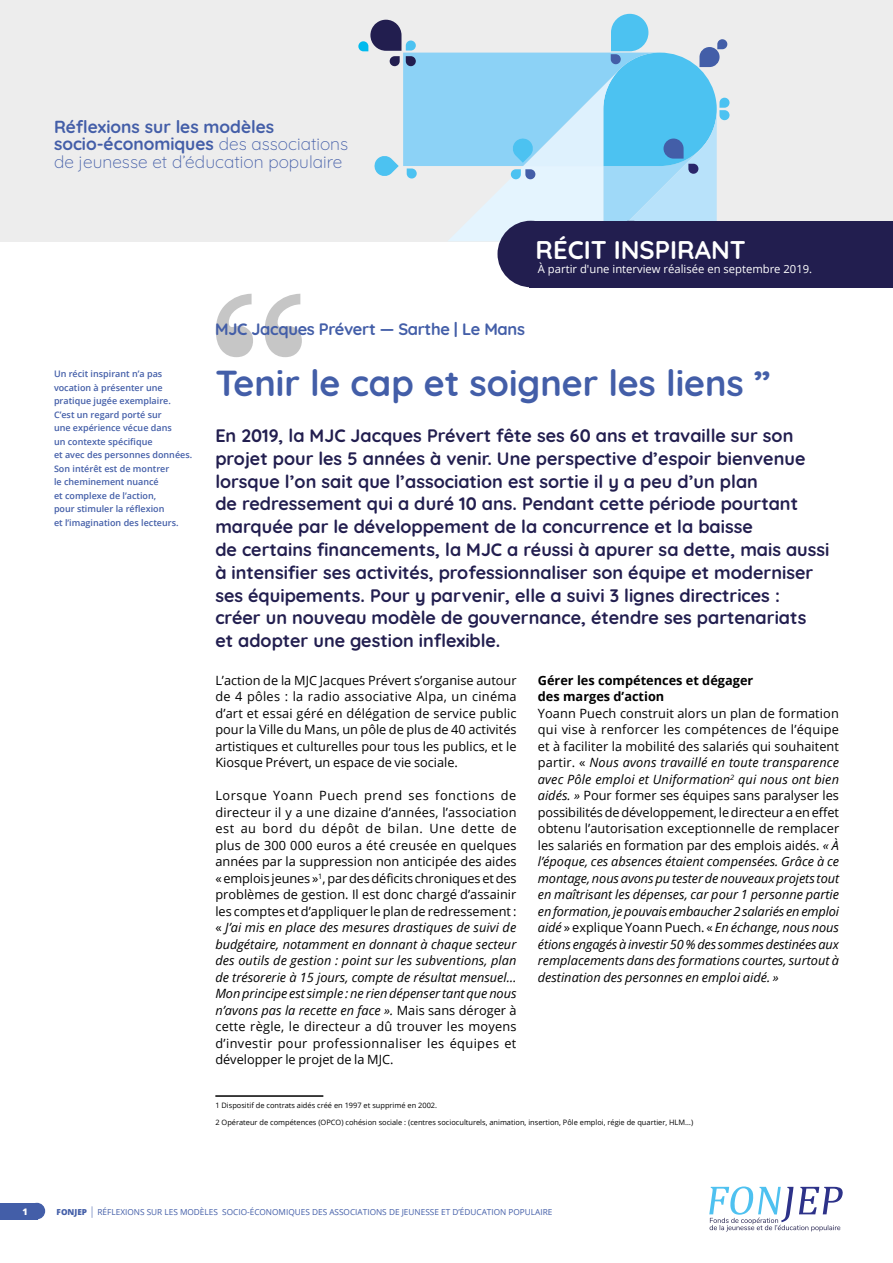
<style>
.page{position:relative;width:893px;height:1263px;background:#fff}
.page>*{position:absolute;margin:0;border:0;box-sizing:border-box;transform-origin:0 0}
.t1{font:700 182.1px "Baskerville";color:#c6c6c6}
.t2{font:700 36px "Quicksand";color:#435ea8}
.t3{font:700 25.5px "Quicksand";color:#fff}
.t4{font:700 18px/22.8px "Quicksand";color:#221e4f}
.t5{font:300 17.4px/17.5px "Quicksand";color:#435ea8}
.t6{font:700 16.5px "Quicksand";letter-spacing:-.02em;color:#435ea8}
.t7{font:12.75px/16.5px "Open Sans";color:#000;text-align:justify}
.t8{font:italic 12.75px/16.5px "Open Sans";color:#000;text-align:justify}
.t9{font:700 12.75px/16.5px "Open Sans";color:#000}
.t10{font:11.25px "Open Sans";color:#fff}
.t11{font:600 9px/13.5px "Open Sans";color:#435ea8}
.t12{font:800 9px "Open Sans";color:#fff}
.t13{font:8.25px "Open Sans";color:#435ea8}
.t14{font:7.5px "Open Sans";color:#000}
.s1{font-weight:700}
.s2{font-style:italic}
.s3{font-style:normal}
.s4{font-weight:800}
.s5{font-weight:300;font-size:11.25px}
</style>
<div class="page">
<div style="left:0;top:0;width:893px;height:241px;background:#ededed"></div>
<div style="left:631px;top:221px;width:262px;height:66px;background:#221e4f"></div>
<svg style="left:358px;top:14px;width:371px;height:274px"></svg>
<div style="left:497px;top:221px;width:67px;height:66px;background:#221e4f;border-radius:50%"></div>
<div style="left:536px;top:233px;width:210px;height:26px;background:#221e4f"></div>
<div style="left:538px;top:265px;width:276px;height:8px;background:#221e4f"></div>
<hr style="left:215px;top:1095px;width:108px;height:2px;background:#000">
<svg style="left:709px;top:1186px;width:134px;height:45px"></svg>
<div style="left:0;top:1203px;width:37px;height:16px;background:#435ea8"></div>
<div style="left:29px;top:1203px;width:16px;height:16px;background:#435ea8;border-radius:50%"></div>
<h3 class="t5" style="left:54px;top:116px;width:296px"><span class="s1">Réflexions sur les modèles socio-économiques</span> des associations de jeunesse et d’éducation populaire</h3>
<h3 class="t3" style="left:536px;top:229px;width:212px">RÉCIT INSPIRANT</h3>
<p class="t10" style="left:538px;top:262px;width:276px">À partir d'une interview réalisée en septembre 2019.</p>
<p class="t11" style="left:54px;top:367px;width:140px">Un récit inspirant n’a pas vocation à présenter une pratique jugée exemplaire.<br>C’est un regard porté sur<br>une expérience vécue dans<br>un contexte spécifique<br>et avec des personnes données.<br>Son intérêt est de montrer<br>le cheminement nuancé<br>et complexe de l’action,<br>pour stimuler la réflexion<br>et l’imagination des lecteurs.</p>
<h1 class="t1" style="left:205px;top:230px;width:110px">“</h1>
<h2 class="t2" style="left:215px;top:354px;width:557px">Tenir le cap et soigner les liens ”</h2>
<p class="t4" style="left:215px;top:423px;width:615px">En 2019, la MJC Jacques Prévert fête ses 60 ans et travaille sur son projet pour les 5 années à venir. Une perspective d’espoir bienvenue lorsque l’on sait que l’association est sortie il y a peu d’un plan<br>de redressement qui a duré 10 ans. Pendant cette période pourtant marquée par le développement de la concurrence et la baisse<br>de certains financements, la MJC a réussi à apurer sa dette, mais aussi à intensifier ses activités, professionnaliser son équipe et moderniser ses équipements. Pour y parvenir, elle a suivi 3 lignes directrices : créer un nouveau modèle de gouvernance, étendre ses partenariats<br>et adopter une gestion inflexible.</p>
<p class="t6" style="left:215px;top:315px;width:311px">MJC Jacques Prévert — Sarthe | Le Mans</p>
<p class="t7" style="left:215px;top:672px;width:303px">L’action de la MJC Jacques Prévert s’organise autour de 4 pôles : la radio associative Alpa, un cinéma d’art et essai géré en délégation de service public pour la Ville du Mans, un pôle de plus de 40 activités artistiques et culturelles pour tous les publics, et le Kiosque Prévert, un espace de vie sociale.</p>
<p class="t7" style="left:215px;top:787px;width:303px">Lorsque Yoann Puech prend ses fonctions de directeur il y a une dizaine d’années, l’association est au bord du dépôt de bilan. Une dette de plus de 300 000 euros a été creusée en quelques années par la suppression non anticipée des aides « emplois jeunes »<sup>1</sup>, par des déficits chroniques et des problèmes de gestion. Il est donc chargé d’assainir les comptes et d’appliquer le plan de redressement : « <span class="s2">J’ai mis en place des mesures drastiques de suivi de budgétaire, notamment en donnant à chaque secteur des outils de gestion : point sur les subventions, plan de trésorerie à 15 jours, compte de résultat mensuel… Mon principe est simple : ne rien dépenser tant que nous n’avons pas la recette en face ».</span> Mais sans déroger à cette règle, le directeur a dû trouver les moyens d’investir pour professionnaliser les équipes et développer le projet de la MJC.</p>
<p class="t9" style="left:538px;top:672px;width:217px">Gérer les compétences et dégager des marges d’action</p>
<p class="t8" style="left:538px;top:705px;width:303px"><span class="s3">Yoann Puech construit alors un plan de formation qui vise à renforcer les compétences de l’équipe et à faciliter la mobilité des salariés qui souhaitent partir. «</span> Nous avons travaillé en toute transparence avec Pôle emploi et Uniformation<sup>2</sup> qui nous ont bien aidés. » <span class="s3">Pour former ses équipes sans paralyser les possibilités de développement, le directeur a en effet obtenu l’autorisation exceptionnelle de remplacer les salariés en formation par des emplois aidés.</span> « À l’époque, ces absences étaient compensées. Grâce à ce montage, nous avons pu tester de nouveaux projets tout en maîtrisant les dépenses, car pour 1 personne partie en formation, je pouvais embaucher 2 salariés en emploi aidé <span class="s3">» explique Yoann Puech. «</span> En échange, nous nous étions engagés à investir 50 % des sommes destinées aux remplacements dans des formations courtes, surtout à destination des personnes en emploi aidé. »</p>
<p class="t14" style="left:215px;top:1100px;width:223px">1 Dispositif de contrats aidés créé en 1997 et supprimé en 2002.</p>
<p class="t14" style="left:215px;top:1117px;width:479px">2 Opérateur de compétences (OPCO) cohésion sociale : (centres socioculturels, animation, insertion, Pôle emploi, régie de quartier, HLM…)</p>
<p class="t12" style="left:23px;top:1204px;width:7px">1</p>
<p class="t13" style="left:57px;top:1206px;width:497px"><span class="s4">FONJEP</span> <span class="s5">|</span> RÉFLEXIONS SUR LES MODÈLES SOCIO-ÉCONOMIQUES DES ASSOCIATIONS DE JEUNESSE ET D’ÉDUCATION POPULAIRE</p>
</div>
